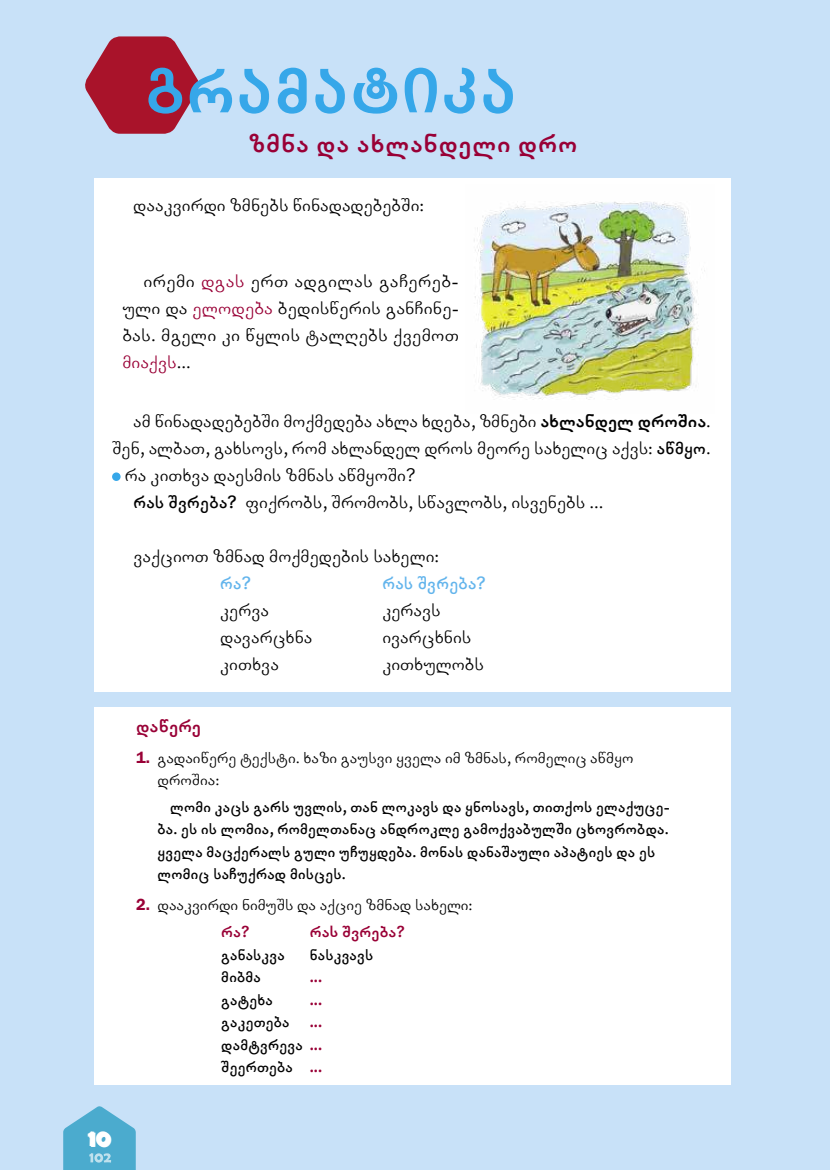
<style>
.page{position:relative;width:830px;height:1170px;background:#fff}
.page>*{position:absolute;margin:0;border:0;box-sizing:border-box;transform-origin:0 0}
.t1{font:700 61.95px "Kolhety New";color:#36a7e9}
.t2{font:800 25.5px "Kolhety New";letter-spacing:.03em;color:#990036}
.t3{font:700 24px "Berlin Sans FB Demi";color:#fff}
.t4{font:18px/27px "Kolhety Normal New";color:#000;text-align:justify}
.t5{font:18px "Kolhety Normal New Bold";color:#62b4ec}
.t6{font:800 18px "Kolhety New";color:#990036}
.t7{font:15.75px/22.5px "Kolhety Normal New Bold";color:#000}
.t8{font:15.75px/22.5px "Kolhety Normal New";color:#000}
.t9{font:800 15.75px "Kolhety New";color:#990036}
.s1{color:#990036}
.s2{font-family:"Kolhety New";font-weight:800}
.s3{font-family:"Kolhety Normal New Bold"}
.s4{font-family:"Franklin Gothic";font-weight:600;font-size:16.5px;color:#990036}
.s5{font-family:"Kolhety New";font-weight:800;color:#990036}
</style>
<div class="page">
<div style="left:0;top:0;width:829px;height:1169px;background:#c8e1f8"></div>
<div style="left:94px;top:707px;width:637px;height:377px;background:#fff"></div>
<div style="left:94px;top:178px;width:637px;height:513px;background:#fff"></div>
<svg style="left:85px;top:36px;width:114px;height:98px"></svg>
<div style="left:112px;top:472px;width:8px;height:9px;background:#36a7e9;border-radius:50%"></div>
<img style="left:474px;top:201px;width:231px;height:199px">
<svg style="left:63px;top:1106px;width:73px;height:63px"></svg>
<h1 class="t1" style="left:145px;top:55px;width:374px">GRAMATIKA</h1>
<h2 class="t2" style="left:248px;top:134px;width:330px">ZMNA DA AXLANDELI DRO</h2>
<p class="t4" style="left:133px;top:193px;width:292px">DAAKVIRDI ZMNEBS WINADADEBEBSI:</p>
<p class="t4" style="left:122px;top:270px;width:338px;text-indent:21px">IREMI <span class="s1">DGAS</span> ERT ADGILAS GACEREB-ULI DA <span class="s1">ELODEBA</span> BEDISWERIS GANCINE-BAS. MGELI KI WYLIS TALREBS QVEMOT <span class="s1">MIAQVS</span>...</p>
<p class="t4" style="left:133px;top:409px;width:578px">AM WINADADEBEBSI MOQMEDEBA AXLA XDEBA, ZMNEBI <span class="s2">AXLANDEL DROSIA</span>.</p>
<p class="t4" style="left:112px;top:436px;width:600px">SEN, ALBAT, GAXSOVS, ROM AXLANDEL DROS MEORE SAXELIC AQVS: <span class="s3">AWMYO</span>.</p>
<p class="t4" style="left:125px;top:463px;width:292px">RA KITXVA DAESMIS ZMNAS AWMYOSI?</p>
<p class="t4" style="left:133px;top:490px;width:471px"><span class="s3">RAS SVREBA?</span> FIQROBS, SROMOBS, SWAVLOBS, ISVENEBS ...</p>
<p class="t4" style="left:133px;top:544px;width:307px">VAQCIOT ZMNAD MOQMEDEBIS SAXELI:</p>
<p class="t5" style="left:220px;top:576px;width:33px">RA?</p>
<p class="t5" style="left:382px;top:576px;width:105px">RAS SVREBA?</p>
<p class="t4" style="left:220px;top:598px;width:50px">KERVA</p>
<p class="t4" style="left:382px;top:598px;width:60px">KERAVS</p>
<p class="t4" style="left:220px;top:625px;width:94px">DAVARCXNA</p>
<p class="t4" style="left:382px;top:625px;width:90px">IVARCXNIS</p>
<p class="t4" style="left:220px;top:652px;width:60px">KITXVA</p>
<p class="t4" style="left:382px;top:652px;width:103px">KITXULOBS</p>
<h3 class="t3" style="left:88px;top:1122px;width:24px">10</h3>
<p class="t6" style="left:136px;top:718px;width:66px">DAWERE</p>
<p class="t8" style="left:157px;top:748px;width:477px;text-indent:-21px"><span class="s4">1.</span> GADAIWERE TEQSTI. XAZI GAUSVI YVELA IM ZMNAS, ROMELIC AWMYO<br>DROSIA:</p>
<p class="t7" style="left:157px;top:797px;width:514px;text-indent:13px">LOMI KACS GARS UVLIS, TAN LOKAVS DA YNOSAVS, TITQOS ELAQUCE-BA. ES IS LOMIA, ROMELTANAC ANDROKLE GAMOQVABULSI CXOVROBDA.<br>YVELA MACQERALS GULI UCUYDEBA. MONAS DANASAULI APATIES DA ES LOMIC SACUQRAD MISCES.</p>
<p class="t8" style="left:136px;top:895px;width:338px"><span class="s4">2.</span> DAAKVIRDI NIMUSS DA AQCIE ZMNAD SAXELI:</p>
<p class="t9" style="left:221px;top:925px;width:30px">RA?</p>
<p class="t9" style="left:310px;top:925px;width:96px">RAS SVREBA?</p>
<p class="t7" style="left:221px;top:945px;width:65px">GANASKVA</p>
<p class="t7" style="left:310px;top:945px;width:65px">NASKVAVS</p>
<p class="t7" style="left:221px;top:967px;width:41px">MIBMA</p>
<p class="t9" style="left:310px;top:970px;width:14px">...</p>
<p class="t7" style="left:221px;top:990px;width:53px">GATEXA</p>
<p class="t9" style="left:310px;top:993px;width:14px">...</p>
<p class="t7" style="left:221px;top:1012px;width:70px">GAKETEBA</p>
<p class="t9" style="left:310px;top:1015px;width:14px">...</p>
<p class="t7" style="left:221px;top:1035px;width:102px">DAMTVREVA <span class="s5">...<br></span>SEERTEBA <span class="s5">...</span></p>
</div>
